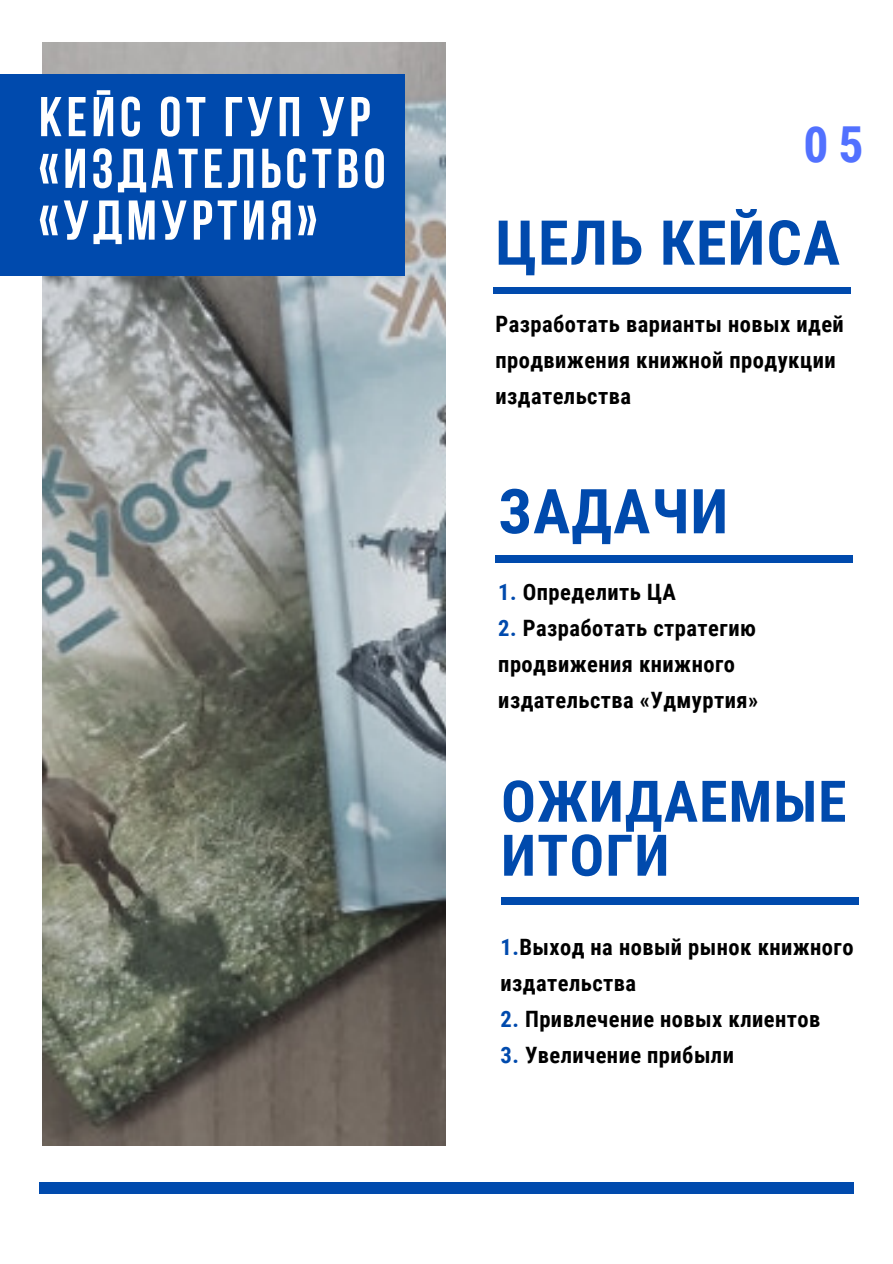
<style>
.page{position:relative;width:893px;height:1264px;background:#fff}
.page>*{position:absolute;margin:0;border:0;box-sizing:border-box;transform-origin:0 0}
.t1{font:700 61.95px "Roboto Condensed";letter-spacing:.02em;color:#004aad}
.t2{font:700 57.45px/54px "Roboto Condensed";letter-spacing:.02em;color:#004aad}
.t3{font:55.95px/51.8px "Bebas Neue Cyrillic";letter-spacing:.08em;color:#fff}
.t4{font:700 49.65px "Roboto Condensed";color:#5271ff}
.t5{font:700 22.5px/36px "Roboto Condensed";letter-spacing:.02em;color:#000}
.s1{color:#004aad}
</style>
<div class="page">
<img style="left:43px;top:43px;width:402px;height:1102px">
<div style="left:0;top:74px;width:405px;height:201px;background:#004aad"></div>
<div style="left:39px;top:1182px;width:814px;height:11px;background:#004aad"></div>
<div style="left:492px;top:287px;width:358px;height:7px;background:#004aad"></div>
<div style="left:495px;top:555px;width:358px;height:7px;background:#004aad"></div>
<div style="left:501px;top:897px;width:357px;height:7px;background:#004aad"></div>
<h3 class="t3" style="left:39px;top:96px;width:348px">кейс от ГУП УР «Издательство «Удмуртия»</h3>
<h3 class="t4" style="left:803px;top:116px;width:62px">05</h3>
<h1 class="t1" style="left:495px;top:207px;width:346px">ЦЕЛЬ КЕЙСА</h1>
<p class="t5" style="left:495px;top:306px;width:350px">Разработать варианты новых идей продвижения книжной продукции издательства</p>
<h1 class="t1" style="left:498px;top:476px;width:231px">ЗАДАЧИ</h1>
<p class="t5" style="left:498px;top:574px;width:179px"><span class="s1">1.</span> Определить ЦА</p>
<p class="t5" style="left:498px;top:610px;width:261px"><span class="s1">2.</span> Разработать стратегию продвижения книжного издательства «Удмуртия»</p>
<h2 class="t2" style="left:501px;top:775px;width:346px">ОЖИДАЕМЫЕ<br>ИТОГИ</h2>
<p class="t5" style="left:500px;top:929px;width:354px"><span class="s1">1.</span>Выход на новый рынок книжного издательства</p>
<p class="t5" style="left:500px;top:1001px;width:321px"><span class="s1">2.</span> Привлечение новых клиентов</p>
<p class="t5" style="left:500px;top:1037px;width:235px"><span class="s1">3.</span> Увеличение прибыли</p>
</div>
